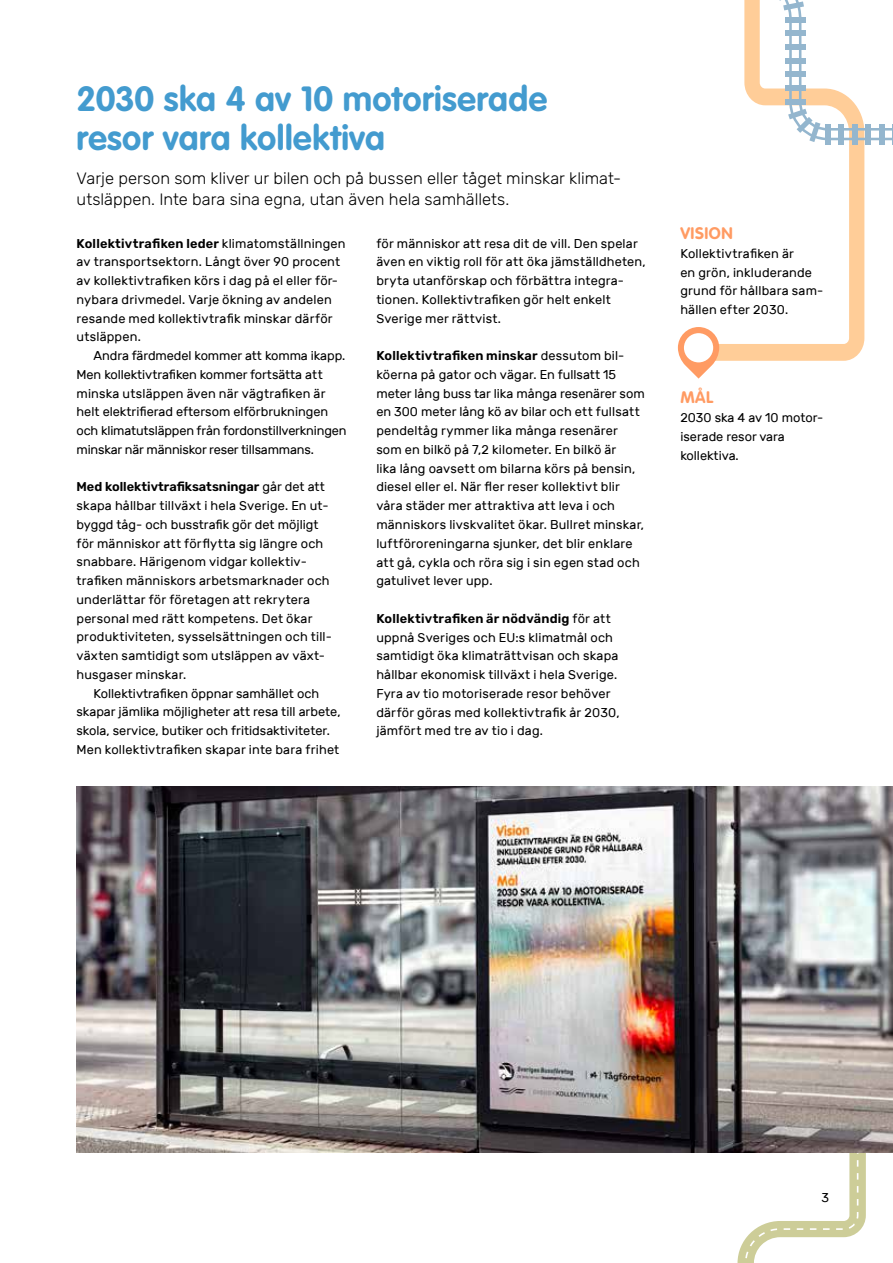
<style>
.page{position:relative;width:893px;height:1263px;background:#fff}
.page>*{position:absolute;margin:0;border:0;box-sizing:border-box;transform-origin:0 0}
.t1{font:700 34.5px/39px "VAG Rounded Std";letter-spacing:.01em;color:#439bcf}
.t2{font:300 16.5px/21px "Rubik";color:#000}
.t3{font:700 16.5px "VAG Rounded Std";letter-spacing:.03em;color:#ff9b63}
.t4{font:12.75px/18.8px "Rubik";letter-spacing:.01em;color:#000}
.s1{font-weight:600}
</style>
<div class="page">
<svg style="left:737px;top:1152px;width:156px;height:111px"></svg>
<img style="left:77px;top:787px;width:816px;height:365px">
<svg style="left:719px;top:140px;width:145px;height:221px"></svg>
<div style="left:825px;top:124px;width:5px;height:20px;background:#94b6ce"></div>
<svg style="left:788px;top:140px;width:32px;height:2px"></svg>
<div style="left:879px;top:124px;width:5px;height:20px;background:#94b6ce"></div>
<div style="left:866px;top:124px;width:5px;height:20px;background:#94b6ce"></div>
<div style="left:852px;top:124px;width:5px;height:20px;background:#94b6ce"></div>
<div style="left:839px;top:124px;width:5px;height:20px;background:#94b6ce"></div>
<svg style="left:744px;top:0;width:149px;height:140px"></svg>
<svg style="left:678px;top:327px;width:41px;height:52px"></svg>
<h1 class="t1" style="left:77px;top:81px;width:472px">2030 ska 4 av 10 motoriserade resor vara kollektiva</h1>
<p class="t2" style="left:77px;top:168px;width:546px">Varje person som kliver ur bilen och på bussen eller tåget minskar klimat&shy;utsläppen. Inte bara sina egna, utan även hela samhällets.</p>
<p class="t4" style="left:77px;top:234px;width:271px"><span class="s1">Kollektivtrafiken leder</span> klimatomställningen av transportsektorn. Långt över 90 procent av kollektivtrafiken körs i dag på el eller för&shy;nybara drivmedel. Varje ökning av andelen resande med kollektivtrafik minskar därför utsläppen.</p>
<p class="t4" style="left:77px;top:346px;width:271px;text-indent:17px">Andra färdmedel kommer att komma ikapp.<br>Men kollektivtrafiken kommer fortsätta att minska utsläppen även när vägtrafiken är helt elektrifierad eftersom elförbrukningen och klimatutsläppen från fordonstillverkningen minskar när människor reser tillsammans.</p>
<p class="t4" style="left:77px;top:478px;width:257px"><span class="s1">Med kollektivtrafiksatsningar</span> går det att skapa hållbar tillväxt i hela Sverige. En ut&shy;byggd tåg- och busstrafik gör det möjligt för människor att förflytta sig längre och snabbare. Härigenom vidgar kollektiv&shy;trafiken människors arbetsmarknader och underlättar för företagen att rekrytera personal med rätt kompetens. Det ökar produktiviteten, sysselsättningen och till&shy;växten samtidigt som utsläppen av växt&shy;husgaser minskar.</p>
<p class="t4" style="left:77px;top:684px;width:265px;text-indent:17px">Kollektivtrafiken öppnar samhället och skapar jämlika möjligheter att resa till arbete, skola, service, butiker och fritidsaktiviteter.<br>Men kollektivtrafiken skapar inte bara frihet</p>
<p class="t4" style="left:376px;top:234px;width:271px">för människor att resa dit de vill. Den spelar även en viktig roll för att öka jämställdheten, bryta utanförskap och förbättra integra&shy;tionen. Kollektivtrafiken gör helt enkelt Sverige mer rättvist.</p>
<p class="t4" style="left:376px;top:347px;width:270px"><span class="s1">Kollektivtrafiken minskar</span> dessutom bil&shy;köerna på gator och vägar. En fullsatt 15 meter lång buss tar lika många resenärer som en 300 meter lång kö av bilar och ett fullsatt pendeltåg rymmer lika många resenärer som en bilkö på 7,2 kilometer. En bilkö är<br>lika lång oavsett om bilarna körs på bensin, diesel eller el. När fler reser kollektivt blir våra städer mer attraktiva att leva i och människors livskvalitet ökar. Bullret minskar, luftföroreningarna sjunker, det blir enklare att gå, cykla och röra sig i sin egen stad och gatulivet lever upp.</p>
<p class="t4" style="left:376px;top:609px;width:245px"><span class="s1">Kollektivtrafiken är nödvändig</span> för att uppnå Sveriges och EU:s klimatmål och samtidigt öka klimaträttvisan och skapa hållbar ekonomisk tillväxt i hela Sverige.<br>Fyra av tio motoriserade resor behöver därför göras med kollektivtrafik år 2030, jämfört med tre av tio i dag.</p>
<p class="t3" style="left:680px;top:224px;width:54px">VISION</p>
<p class="t4" style="left:680px;top:244px;width:144px">Kollektivtrafiken är<br>en grön, inkluderande grund för hållbara sam&shy;hällen efter 2030.</p>
<p class="t3" style="left:680px;top:388px;width:34px">MÅL</p>
<p class="t4" style="left:680px;top:409px;width:143px">2030 ska 4 av 10 motor&shy;iserade resor vara kollektiva.</p>
<p class="t4" style="left:822px;top:1189px;width:9px">3</p>
</div>
